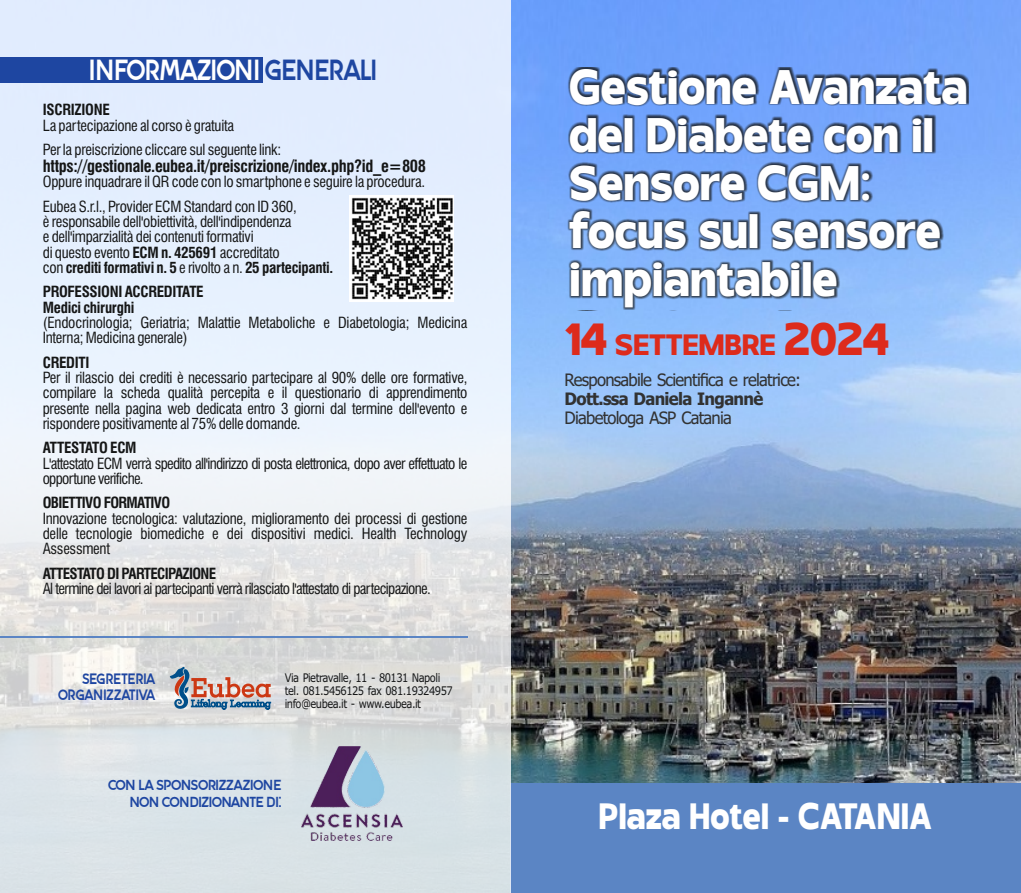
<style>
.page{position:relative;width:1021px;height:893px;background:#fff}
.page>*{position:absolute;margin:0;border:0;box-sizing:border-box;transform-origin:0 0}
.t1{font:800 48.45px/48px "Invisible";color:#fff}
.t2{font:800 36.6px "Invisible";letter-spacing:.005em;color:#fff;scale:.93 1}
.t3{font:800 29.4px "Invisible";letter-spacing:-.01em;color:#dd2b1c}
.t4{font:29.25px "Brown";letter-spacing:-.02em;color:#fff;scale:.88 1}
.t5{font:17.1px "Tahoma";letter-spacing:-.045em;color:#323232}
.t6{font:700 17.1px "Tahoma";letter-spacing:-.04em;color:#323232}
.t7{font:700 condensed 16.5px "Swiss 721 BT";letter-spacing:-.02em;color:#151616}
.t8{font:15.15px/16px "Brown";color:#1e46a1;text-align:right;scale:.89 1}
.t9{font:condensed 15px/15.3px "Swiss 721 BT";letter-spacing:-.02em;color:#151616}
.t10{font:condensed 15px/15.3px "Swiss 721 BT";letter-spacing:-.045em;color:#151616}
.t11{font:700 condensed 15px/15.3px "Swiss 721 BT";letter-spacing:-.02em;color:#151616}
.t12{font:700 condensed 15px "Swiss 721 BT";letter-spacing:-.045em;color:#151616}
.t13{font:14.7px/17px "Brown";letter-spacing:-.025em;color:#1e46a1;text-align:right;scale:.94 1}
.t14{font:11.85px "Verdana";letter-spacing:-.055em;color:#151616;scale:.83 1}
.s1{color:#1e46a1}
.s2{font-weight:700}
.s3{font-family:"Choplin";font-weight:300;font-size:9.9px;color:#004f8a}
.s4{font-size:45px}
</style>
<div class="page">
<img style="left:510px;top:150px;width:510px;height:634px">
<div style="left:510px;top:784px;width:510px;height:109px;background:#5b85c4"></div>
<img style="left:510px;top:0;width:510px;height:150px">
<div style="left:0;top:0;width:510px;height:893px;background:#fff;opacity:.8"></div>
<svg style="left:170px;top:666px;width:101px;height:43px;background:#c7b5b3"></svg>
<div style="left:0;top:57px;width:263px;height:26px;background:#1e46a1"></div>
<hr style="left:0;top:636px;width:467px;height:2px;background:#5b85c4">
<div style="left:563px;top:67px;width:405px;height:243px;background:#151616;opacity:.78"></div>
<img style="left:349px;top:195px;width:105px;height:107px">
<img style="left:301px;top:746px;width:101px;height:95px">
<h3 class="t4" style="left:89px;top:58px;width:329px">INFORMAZIONI <span class="s1">GENERALI</span></h3>
<p class="t11" style="left:43px;top:104px;width:68px">ISCRIZIONE</p>
<p class="t9" style="left:43px;top:115px;width:240px;line-height:24.5px">La partecipazione al corso è gratuita<br>Per la preiscrizione cliccare sul seguente link:</p>
<p class="t7" style="left:43px;top:159px;width:385px">https://gestionale.eubea.it/preiscrizione/index.php?id_e=808</p>
<p class="t9" style="left:43px;top:171px;width:384px;line-height:24.5px">Oppure inquadrare il QR code con lo smartphone e seguire la procedura.<br>Eubea S.r.l., Provider ECM Standard con ID 360,</p>
<p class="t9" style="left:43px;top:215px;width:292px">è responsabile dell'obiettività, dell'indipendenza<br>e dell'imparzialità dei contenuti formativi<br>di questo evento <span class="s2">ECM n. 425691</span> accreditato<br>con <span class="s2">crediti formativi n. 5</span> e rivolto a n. <span class="s2">25 partecipanti.</span></p>
<p class="t11" style="left:43px;top:286px;width:162px">PROFESSIONI ACCREDITATE<br>Medici chirurghi</p>
<p class="t9" style="left:43px;top:316px;width:426px">(Endocrinologia; Geriatria; Malattie Metaboliche e Diabetologia; Medicina<br>Interna; Medicina generale)</p>
<p class="t11" style="left:43px;top:356px;width:48px">CREDITI</p>
<p class="t9" style="left:43px;top:371px;width:426px;text-align:justify">Per il rilascio dei crediti è necessario partecipare al 90% delle ore formative, compilare la scheda qualità percepita e il questionario di apprendimento presente nella pagina web dedicata entro 3 giorni dal termine dell'evento e rispondere positivamente al 75% delle domande.</p>
<p class="t11" style="left:43px;top:442px;width:95px">ATTESTATO ECM</p>
<p class="t10" style="left:43px;top:457px;width:426px">L'attestato ECM verrà spedito all'indirizzo di posta elettronica, dopo aver effettuato le opportune verifiche.</p>
<p class="t12" style="left:43px;top:497px;width:129px">OBIETTIVO FORMATIVO</p>
<p class="t9" style="left:43px;top:512px;width:426px;text-align:justify">Innovazione tecnologica: valutazione, miglioramento dei processi di gestione delle tecnologie biomediche e dei dispositivi medici. Health Technology Assessment</p>
<p class="t12" style="left:43px;top:567px;width:175px">ATTESTATO DI PARTECIPAZIONE</p>
<p class="t10" style="left:43px;top:582px;width:389px">Al termine dei lavori ai partecipanti verrà rilasciato l'attestato di partecipazione.</p>
<p class="t8" style="left:58px;top:672px;width:110px">SEGRETERIA<br>ORGANIZZATIVA</p>
<p class="t14" style="left:285px;top:673px;width:189px">Via Pietravalle, 11 - 80131 Napoli</p>
<p class="t14" style="left:285px;top:686px;width:204px">tel. 081.5456125 fax 081.19324957</p>
<p class="t14" style="left:191px;top:699px;width:279px"><span class="s3">Lifelong Learning</span> info@eubea.it - www.eubea.it</p>
<p class="t13" style="left:108px;top:778px;width:186px">CON LA SPONSORIZZAZIONE<br>NON CONDIZIONANTE DI:</p>
<h1 class="t1" style="left:569px;top:68px;width:400px">Gestione Avanzata del Diabete con il<br>Sensore CGM: focus sul sensore impiantabile</h1>
<h3 class="t3" style="left:565px;top:333px;width:326px"><span class="s4">14</span> SETTEMBRE <span class="s4">2024</span></h3>
<p class="t5" style="left:564px;top:373px;width:238px">Responsabile Scientifica e relatrice:</p>
<p class="t6" style="left:564px;top:392px;width:200px">Dott.ssa Daniela Ingannè</p>
<p class="t5" style="left:564px;top:411px;width:169px">Diabetologa ASP Catania</p>
<h2 class="t2" style="left:598px;top:802px;width:360px">Plaza Hotel - CATANIA</h2>
</div>
